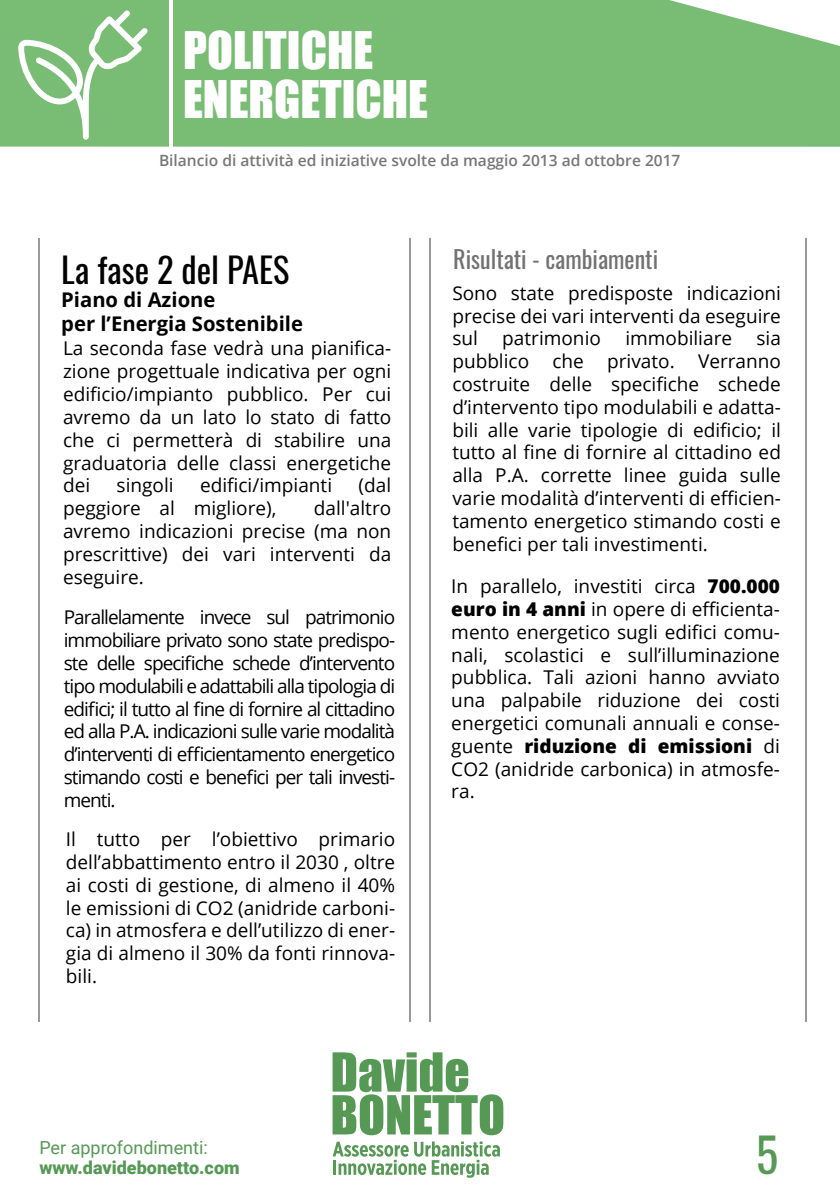
<style>
.page{position:relative;width:840px;height:1191px;background:#fff}
.page>*{position:absolute;margin:0;border:0;box-sizing:border-box;transform-origin:0 0}
.t1{font:47.6px/49.2px "Impact";color:#fff}
.t2{font:46.4px "Oswald";color:#595}
.t3{font:34.4px "Oswald";color:#010101}
.t4{font:24px "Oswald";color:#727272}
.t5{font:700 20.2px/24.2px "Open Sans";color:#010101}
.t6{font:19px/22.8px "Open Sans";color:#010101;text-align:justify}
.t7{font:900 18px "Roboto";color:#595}
.t8{font:18px "Roboto";color:#595}
.t9{font:600 15.6px "Open Sans";color:#777778}
.s1{font-weight:800}
</style>
<div class="page">
<hr style="left:39px;top:238px;width:1px;height:783px;background:#000">
<hr style="left:409px;top:238px;width:1px;height:783px;background:#000">
<hr style="left:429px;top:238px;width:1px;height:783px;background:#000">
<hr style="left:804px;top:238px;width:1px;height:783px;background:#000">
<div style="left:0;top:0;width:839px;height:147px;background:#78bd73"></div>
<hr style="left:169px;top:0;width:3px;height:147px;background:#fff">
<svg style="left:18px;top:10px;width:130px;height:130px"></svg>
<svg style="left:332px;top:1052px;width:171px;height:83px"></svg>
<svg style="left:332px;top:1141px;width:167px;height:36px"></svg>
<h1 class="t1" style="left:183px;top:25px;width:246px">POLITICHE<br>ENERGETICHE</h1>
<p class="t9" style="left:159px;top:149px;width:522px">Bilancio di attività ed iniziative svolte da maggio 2013 ad ottobre 2017</p>
<h3 class="t3" style="left:61px;top:239px;width:230px">La fase 2 del PAES</h3>
<p class="t5" style="left:61px;top:286px;width:243px">Piano di Azione<br>per l’Energia Sostenibile</p>
<p class="t6" style="left:63px;top:337px;width:329px">La seconda fase vedrà una pianifica&shy;zione progettuale indicativa per ogni edificio/impianto pubblico. Per cui avremo da un lato lo stato di fatto che ci permetterà di stabilire una graduatoria delle classi energetiche dei</p>
<p class="t6" style="left:116px;top:473px;width:59px">singoli</p>
<p class="t6" style="left:200px;top:473px;width:133px">edifici/impianti</p>
<p class="t6" style="left:358px;top:473px;width:34px">(dal</p>
<p class="t6" style="left:63px;top:496px;width:215px">peggiore al migliore),</p>
<p class="t6" style="left:63px;top:496px;width:329px;text-indent:251px">dall'altro avremo indicazioni precise (ma non prescrittive) dei vari interventi da eseguire.</p>
<p class="t6" style="left:64px;top:605px;width:333px">Parallelamente invece sul patrimonio immobiliare privato sono state predispo&shy;ste delle specifiche schede d’intervento tipo modulabili e adattabili alla tipologia di edifici; il tutto al fine di fornire al cittadino ed alla P.A. indicazioni sulle varie modalità d’interventi di efficientamento energetico stimando costi e benefici per tali investi&shy;menti.</p>
<p class="t6" style="left:66px;top:827px;width:330px">Il tutto per l’obiettivo primario dell’abbattimento entro il 2030 , oltre ai costi di gestione, di almeno il 40% le emissioni di CO2 (anidride carboni&shy;ca) in atmosfera e dell’utilizzo di ener&shy;gia di almeno il 30% da fonti rinnova&shy;bili.</p>
<p class="t4" style="left:453px;top:238px;width:206px">Risultati - cambiamenti</p>
<p class="t6" style="left:452px;top:281px;width:330px">Sono state predisposte indicazioni precise dei vari interventi da eseguire sul</p>
<p class="t6" style="left:502px;top:327px;width:100px">patrimonio</p>
<p class="t6" style="left:625px;top:327px;width:108px">immobiliare</p>
<p class="t6" style="left:452px;top:327px;width:330px;text-indent:304px">sia pubblico che privato. Verranno costruite delle specifiche schede d’intervento tipo modulabili e adatta&shy;bili alle varie tipologie di edificio; il tutto al fine di fornire al cittadino ed alla P.A. corrette linee guida sulle varie modalità d’interventi di efficien&shy;tamento energetico stimando costi e benefici per tali investimenti.</p>
<p class="t6" style="left:451px;top:574px;width:330px">In parallelo, investiti circa <span class="s1">700.000 euro in 4 anni</span> in opere di efficienta&shy;mento energetico sugli edifici comu&shy;nali, scolastici e sull’illuminazione pubblica. Tali azioni hanno avviato una palpabile riduzione dei costi energetici comunali annuali e conse&shy;guente <span class="s1">riduzione di emissioni</span> di CO2 (anidride carbonica) in atmosfe&shy;ra.</p>
<p class="t8" style="left:39px;top:1135px;width:170px">Per approfondimenti:</p>
<p class="t7" style="left:39px;top:1155px;width:202px">www.davidebonetto.com</p>
<h2 class="t2" style="left:755px;top:1113px;width:24px">5</h2>
</div>
